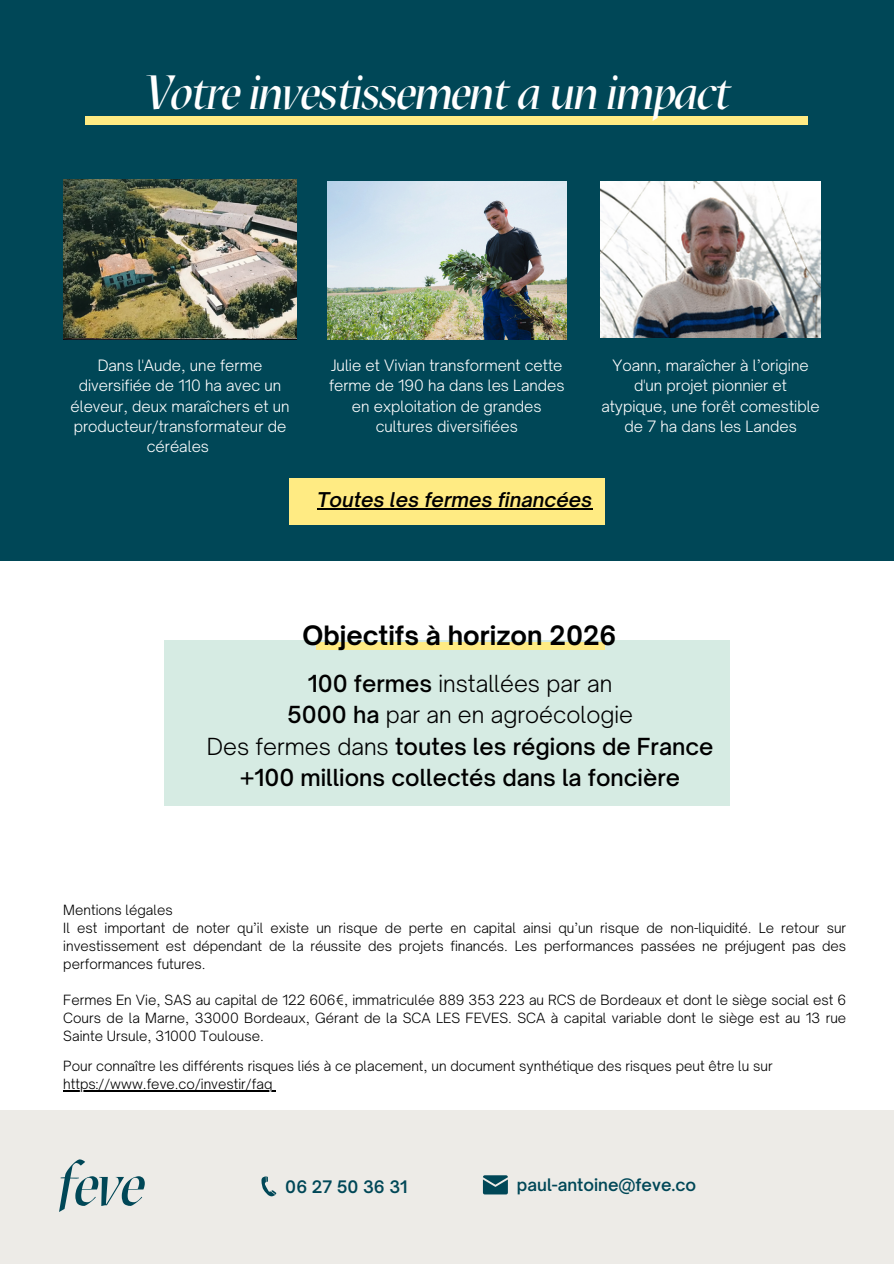
<style>
.page{position:relative;width:894px;height:1264px;background:#fff}
.page>*{position:absolute;margin:0;border:0;box-sizing:border-box;transform-origin:0 0}
.t1{font:italic 60px "MAZIUSREVIEW20.09";color:#004757}
.t2{font:italic 48px "MAZIUSREVIEW20.09";color:#fff}
.t3{font:700 25.5px "Open Sauce One";color:#000}
.t4{font:500 22.5px/31.5px "Open Sauce One";color:#000;text-align:center}
.t5{font:italic 600 19.5px "Open Sauce One";color:#000}
.t6{font:600 16.5px "Open Sauce One";color:#004757}
.t7{font:300 15px/20.2px "Open Sauce One";color:#fff;text-align:center}
.t8{font:300 13.5px/18px "Open Sauce One";color:#000;text-align:justify}
.s1{font-weight:300}
</style>
<div class="page">
<div style="left:0;top:0;width:893px;height:560px;background:#004757"></div>
<div style="left:86px;top:117px;width:721px;height:8px;background:#ffeb83"></div>
<div style="left:0;top:1109px;width:893px;height:154px;background:#edebe7"></div>
<svg style="left:261px;top:1176px;width:15px;height:20px"></svg>
<svg style="left:483px;top:1175px;width:24px;height:19px"></svg>
<img style="left:327px;top:181px;width:239px;height:158px">
<div style="left:164px;top:640px;width:565px;height:166px;background:#d6ebe3"></div>
<div style="left:316px;top:642px;width:288px;height:8px;background:#ffeb83"></div>
<img style="left:63px;top:179px;width:233px;height:159px">
<img style="left:600px;top:181px;width:220px;height:157px">
<hr style="left:63px;top:1089px;width:209px;height:2px;background:#000">
<div style="left:289px;top:478px;width:315px;height:47px;background:#ffeb83"></div>
<hr style="left:317px;top:508px;width:180px;height:1px;background:#000">
<hr style="left:497px;top:508px;width:95px;height:1px;background:#000">
<p class="t2" style="left:144px;top:63px;width:586px">Votre investissement a un impact</p>
<p class="t7" style="left:70px;top:355px;width:220px">Dans l'Aude, une ferme diversifiée de 110 ha avec un éleveur, deux maraîchers et un producteur/transformateur de céréales</p>
<p class="t7" style="left:329px;top:355px;width:237px">Julie et Vivian transforment cette ferme de 190 ha dans les Landes en exploitation de grandes cultures diversifiées</p>
<p class="t7" style="left:601px;top:355px;width:220px">Yoann, maraîcher à l’origine d'un projet pionnier et atypique, une forêt comestible de 7 ha dans les Landes</p>
<h1 class="t5" style="left:317px;top:488px;width:276px">Toutes les fermes financées</h1>
<p class="t3" style="left:302px;top:619px;width:315px">Objectifs à horizon 2026</p>
<p class="t4" style="left:207px;top:667px;width:508px">100 fermes <span class="s1">installées par an<br></span>5000 ha <span class="s1">par an en agroécologie<br>Des fermes dans</span> toutes les régions de France +100 millions collectés dans la foncière</p>
<h5 class="t8" style="left:63px;top:900px;width:111px">Mentions légales</h5>
<p class="t8" style="left:63px;top:918px;width:784px">Il est important de noter qu’il existe un risque de perte en capital ainsi qu’un risque de non-liquidité. Le retour sur investissement est dépendant de la réussite des projets financés. Les performances passées ne préjugent pas des performances futures.</p>
<p class="t8" style="left:63px;top:990px;width:784px">Fermes En Vie, SAS au capital de 122 606€, immatriculée 889 353 223 au RCS de Bordeaux et dont le siège social est 6<br>Cours de la Marne, 33000 Bordeaux, Gérant de la SCA LES FEVES. SCA à capital variable dont le siège est au 13 rue Sainte Ursule, 31000 Toulouse.</p>
<p class="t8" style="left:63px;top:1056px;width:710px">Pour connaître les différents risques liés à ce placement, un document synthétique des risques peut être lu sur</p>
<p class="t8" style="left:63px;top:1074px;width:211px">https://www.feve.co/investir/faq</p>
<p class="t1" style="left:58px;top:1148px;width:88px">feve</p>
<p class="t6" style="left:285px;top:1176px;width:124px">06 27 50 36 31</p>
<p class="t6" style="left:517px;top:1174px;width:181px">paul-antoine@feve.co</p>
</div>
